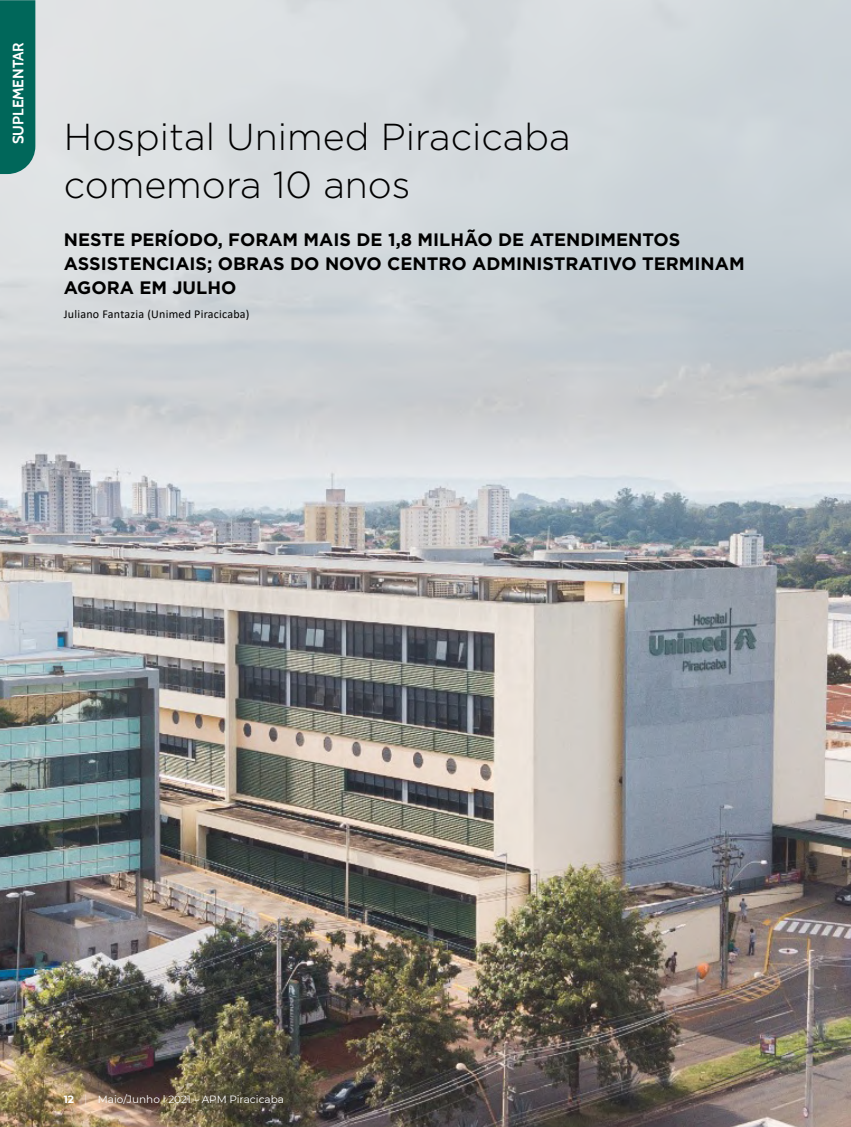
<style>
.page{position:relative;width:851px;height:1127px;background:#fff}
.page>*{position:absolute;margin:0;border:0;box-sizing:border-box;transform-origin:0 0}
.t1{font:300 37.5px/48px "Gotham";color:#000}
.t2{font:700 18px/24px "Gotham";color:#000}
.t3{font:700 15px "Cabin";color:#fff}
.t4{font:12px "Calibri";letter-spacing:.02em;color:#000}
.t5{font:10.5px "Montserrat";color:#fff}
.s1{font-weight:700}
.s2{font-family:"Aileron";font-weight:100}
</style>
<div class="page">
<img style="left:0;top:0;width:850px;height:1127px">
<div style="left:0;top:0;width:35px;height:174px;background:#00675a"></div>
<p class="t3" style="left:6px;top:144px;width:104px;rotate:-90deg">SUPLEMENTAR</p>
<h1 class="t1" style="left:64px;top:112px;width:508px">Hospital Unimed Piracicaba comemora 10 anos</h1>
<p class="t2" style="left:64px;top:228px;width:682px">NESTE PERÍODO, FORAM MAIS DE 1,8 MILHÃO DE ATENDIMENTOS<br>ASSISTENCIAIS; OBRAS DO NOVO CENTRO ADMINISTRATIVO TERMINAM<br>AGORA EM JULHO</p>
<p class="t4" style="left:64px;top:306px;width:187px">Juliano Fantazia (Unimed Piracicaba)</p>
<p class="t5" style="left:64px;top:1092px;width:222px"><span class="s1">12</span> <span class="s2">|</span> Maio/Junho l 2021 – APM Piracicaba</p>
</div>
